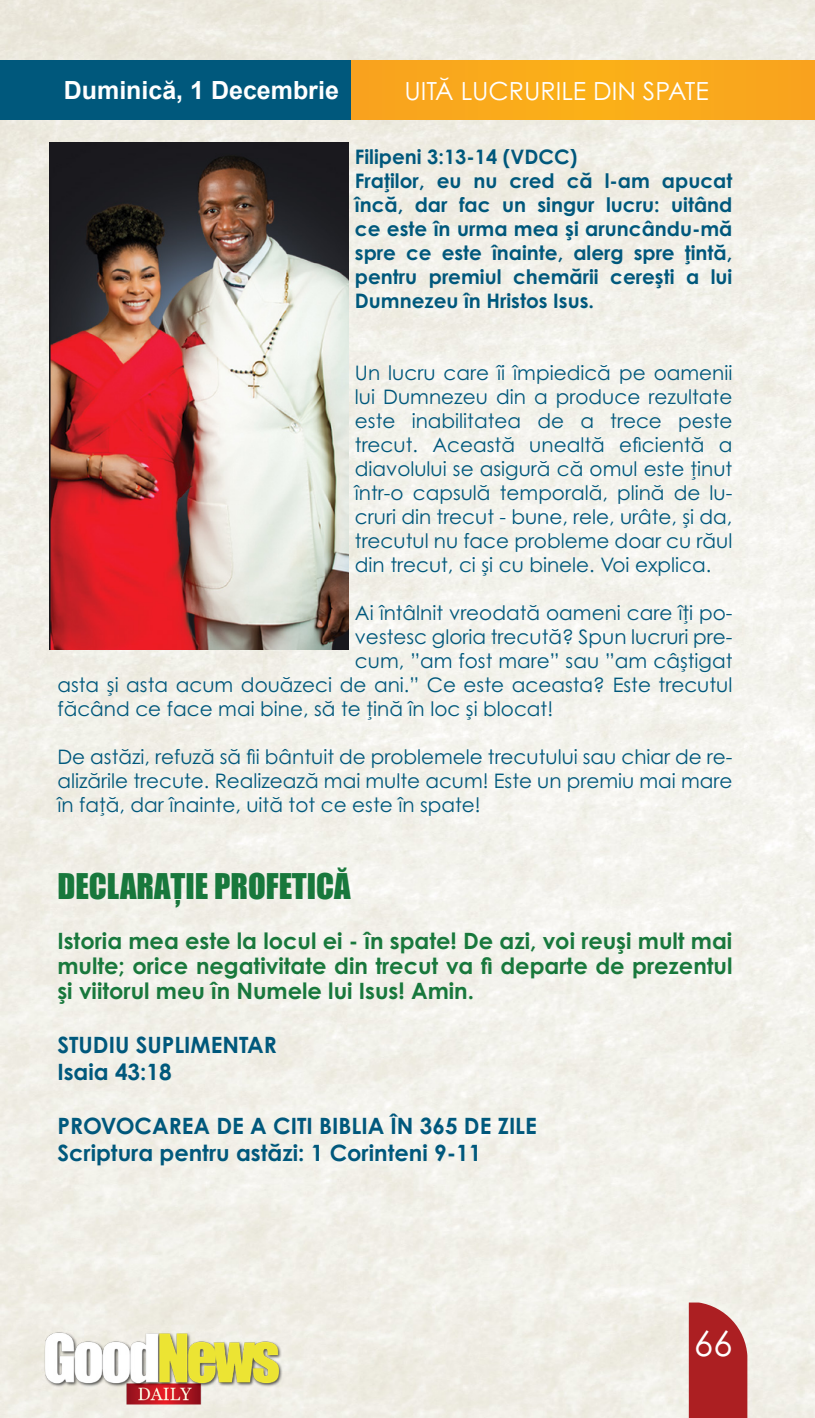
<style>
.page{position:relative;width:815px;height:1418px;background:#fff}
.page>*{position:absolute;margin:0;border:0;box-sizing:border-box;transform-origin:0 0}
.t1{font:35px "Century Gothic Pro";color:#fff}
.t2{font:32.5px "Impact";color:#18783c}
.t3{font:25px "Century Gothic Pro";color:#fff}
.t4{font:700 25px "Arial";color:#fff}
.t5{font:700 22.5px/25px "Century Gothic Pro";color:#18783c;text-align:justify}
.t6{font:700 22.5px "Century Gothic Pro";color:#00587c}
.t7{font:20px/24px "Century Gothic Pro";color:#00587c;text-align:justify}
.t8{font:700 20px/24px "Century Gothic Pro";color:#00587c;text-align:justify}
</style>
<div class="page">
<img style="left:0;top:0;width:815px;height:1417px">
<div style="left:168px;top:60px;width:647px;height:60px;background:#f9a91c"></div>
<div style="left:0;top:60px;width:351px;height:60px;background:#00587c"></div>
<div style="left:689px;top:1302px;width:58px;height:115px;background:#ac1f22"></div>
<img style="left:39px;top:1330px;width:246px;height:76px">
<img style="left:50px;top:142px;width:299px;height:508px">
<p class="t4" style="left:64px;top:74px;width:277px">Duminică, 1 Decembrie</p>
<p class="t3" style="left:405px;top:75px;width:306px">UITĂ LUCRURILE DIN SPATE</p>
<p class="t8" style="left:355px;top:144px;width:224px">Filipeni 3:13-14 (VDCC)</p>
<p class="t8" style="left:355px;top:168px;width:379px">Fraților, eu nu cred că l-am apucat încă, dar fac un singur lucru: uitând ce este în urma mea și aruncându-mă spre ce este înainte, alerg spre țintă, pentru premiul chemării cerești a lui Dumnezeu în Hristos Isus.</p>
<p class="t7" style="left:355px;top:360px;width:379px">Un lucru care îi împiedică pe oamenii lui Dumnezeu din a produce rezultate este inabilitatea de a trece peste trecut. Această unealtă eficientă a diavolului se asigură că omul este ținut într-o capsulă temporală, plină de lu&shy;cruri din trecut - bune, rele, urâte, și da, trecutul nu face probleme doar cu răul din trecut, ci și cu binele. Voi explica.</p>
<p class="t7" style="left:355px;top:600px;width:379px">Ai întâlnit vreodată oameni care îți po-</p>
<p class="t7" style="left:355px;top:624px;width:379px">vestesc gloria trecută? Spun lucruri pre-</p>
<p class="t7" style="left:355px;top:648px;width:379px">cum, ”am fost mare” sau ”am câștigat</p>
<p class="t7" style="left:57px;top:672px;width:676px">asta și asta acum douăzeci de ani.” Ce este aceasta? Este trecutul</p>
<p class="t7" style="left:57px;top:696px;width:497px">făcând ce face mai bine, să te țină în loc și blocat!</p>
<p class="t7" style="left:57px;top:744px;width:677px">De astăzi, refuză să fii bântuit de problemele trecutului sau chiar de re&shy;alizările trecute. Realizează mai multe acum! Este un premiu mai mare în față, dar înainte, uită tot ce este în spate!</p>
<p class="t2" style="left:57px;top:861px;width:295px">DECLARAȚIE PROFETICĂ</p>
<p class="t5" style="left:57px;top:928px;width:677px">Istoria mea este la locul ei - în spate! De azi, voi reuși mult mai multe; orice negativitate din trecut va fi departe de prezentul și viitorul meu în Numele lui Isus! Amin.</p>
<p class="t6" style="left:57px;top:1030px;width:221px">STUDIU SUPLIMENTAR</p>
<p class="t6" style="left:57px;top:1057px;width:116px">Isaia 43:18</p>
<p class="t6" style="left:57px;top:1111px;width:481px">PROVOCAREA DE A CITI BIBLIA ÎN 365 DE ZILE</p>
<p class="t6" style="left:57px;top:1138px;width:425px">Scriptura pentru astăzi: 1 Corinteni 9-11</p>
<h1 class="t1" style="left:694px;top:1322px;width:40px">66</h1>
</div>
